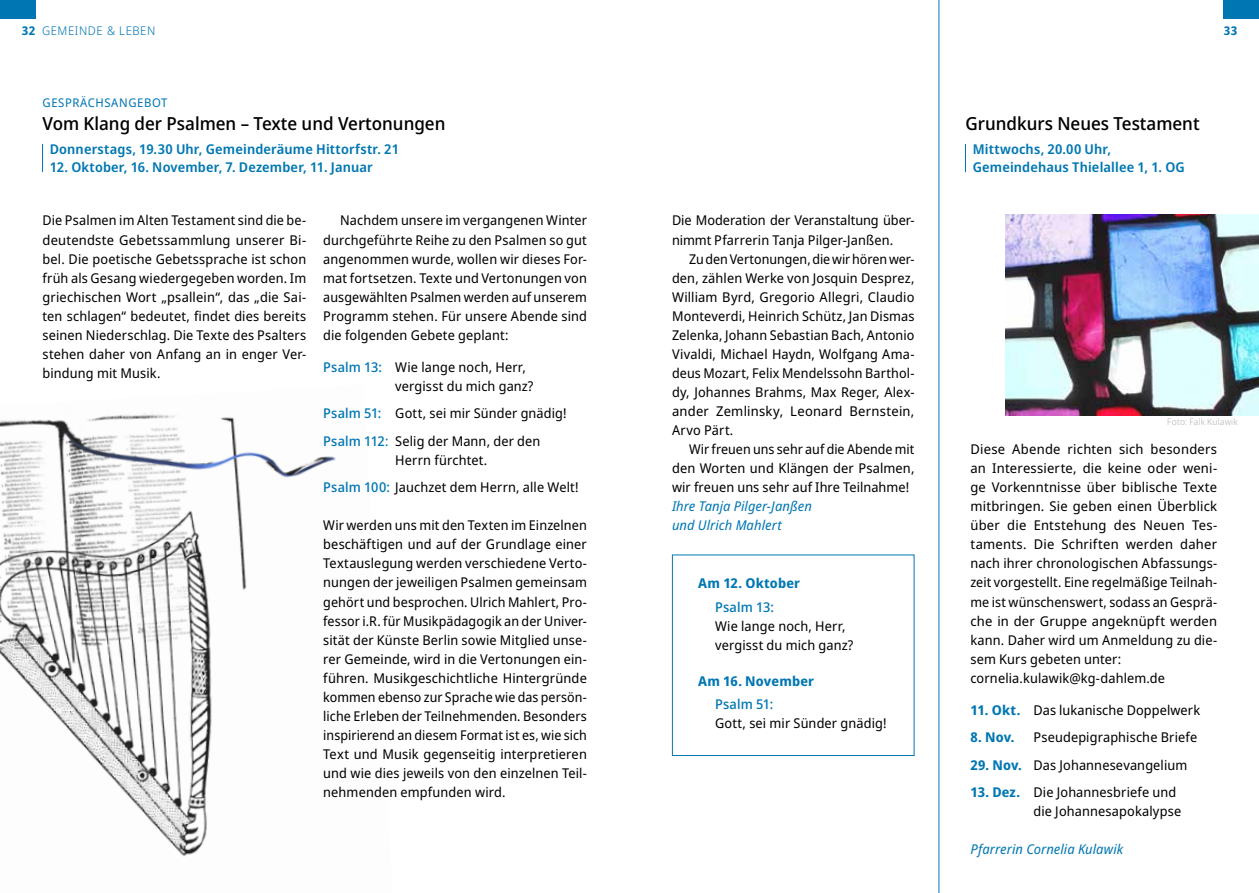
<style>
.page{position:relative;width:1259px;height:893px;background:#fff}
.page>*{position:absolute;margin:0;border:0;box-sizing:border-box;transform-origin:0 0}
.t1{font:500 18px "Noto Sans Display";color:#000}
.t2{font:13.5px/19px "Noto Sans Display";letter-spacing:.01em;color:#000}
.t3{font:600 13.5px/18px "Noto Sans Display";letter-spacing:.01em;color:#0077b3}
.t4{font:italic 13.5px/19px "Noto Sans Display";letter-spacing:.01em;color:#0077b3}
.t5{font:700 13.5px "Noto Sans Display";letter-spacing:.015em;color:#0077b3}
.t6{font:500 13.5px "Noto Sans Display";letter-spacing:.01em;color:#0077b3}
.t7{font:12px "Noto Sans Display";letter-spacing:.05em;color:#0077b3}
.t8{font:300 12px "Noto Sans Display";letter-spacing:.05em;color:#0077b3}
.t9{font:700 12px "Noto Sans Display";color:#0077b3}
.t10{font:300 9px "Noto Sans Display";letter-spacing:.02em;color:#b1b2b3}
.s1{font-weight:500;color:#0077b3}
.s2{color:#0077b3}
.s3{font-weight:700;color:#0077b3}
</style>
<div class="page">
<div style="left:0;top:0;width:35px;height:19px;background:#0077b3"></div>
<div style="left:1223px;top:0;width:36px;height:19px;background:#0077b3"></div>
<img style="left:0;top:414px;width:336px;height:443px">
<svg style="left:42px;top:144px;width:1px;height:28px"></svg>
<div style="left:672px;top:555px;width:242px;height:201px;border:1px solid #0077b3"></div>
<svg style="left:965px;top:144px;width:1px;height:28px"></svg>
<img style="left:1005px;top:215px;width:254px;height:201px">
<hr style="left:938px;top:0;width:1px;height:893px;background:#0077b3">
<p class="t9" style="left:22px;top:22px;width:15px">32</p>
<p class="t9" style="left:1223px;top:22px;width:15px">33</p>
<p class="t8" style="left:42px;top:22px;width:115px">GEMEINDE &amp; LEBEN</p>
<p class="t7" style="left:43px;top:94px;width:126px">GESPRÄCHSANGEBOT</p>
<h1 class="t1" style="left:43px;top:110px;width:404px">Vom Klang der Psalmen – Texte und Vertonungen</h1>
<p class="t3" style="left:50px;top:140px;width:351px">Donnerstags, 19.30 Uhr, Gemeinderäume Hittorfstr. 21</p>
<p class="t3" style="left:50px;top:158px;width:324px">12. Oktober, 16. November, 7. Dezember, 11. Januar</p>
<p class="t2" style="left:43px;top:211px;width:265px;text-align:justify">Die Psalmen im Alten Testament sind die be&shy;deutendste Gebetssammlung unserer Bi&shy;bel. Die poetische Gebetssprache ist schon früh als Gesang wiedergegeben worden. Im griechischen Wort „psallein“, das „die Sai&shy;ten schlagen“ bedeutet, findet dies bereits seinen Niederschlag. Die Texte des Psalters stehen daher von Anfang an in enger Ver&shy;bindung mit Musik.</p>
<p class="t2" style="left:323px;top:211px;width:265px;text-align:justify;text-indent:17px">Nachdem unsere im vergangenen Winter durchgeführte Reihe zu den Psalmen so gut angenommen wurde, wollen wir dieses For&shy;mat fortsetzen. Texte und Vertonungen von ausgewählten Psalmen werden auf unserem Programm stehen. Für unsere Abende sind die folgenden Gebete geplant:</p>
<p class="t2" style="left:395px;top:357px;width:140px;text-indent:-72px"><span class="s1">Psalm 13:</span> Wie lange noch, Herr, vergisst du mich ganz?</p>
<p class="t2" style="left:323px;top:400px;width:245px;line-height:27.6px"><span class="s1">Psalm 51:</span> Gott, sei mir Sünder gnädig!<br><span class="s1">Psalm 112</span><span class="s2">:</span> Selig der Mann, der den</p>
<p class="t2" style="left:323px;top:446px;width:257px;line-height:27.6px;text-indent:72px">Herrn fürchtet.<br><span class="s1">Psalm 100:</span> Jauchzet dem Herrn, alle Welt!</p>
<p class="t2" style="left:323px;top:516px;width:265px;text-align:justify">Wir werden uns mit den Texten im Einzelnen beschäftigen und auf der Grundlage einer Textauslegung werden verschiedene Verto&shy;nungen der jeweiligen Psalmen gemeinsam gehört und besprochen. Ulrich Mahlert, Pro&shy;fessor i.R. für Musikpädagogik an der Univer&shy;sität der Künste Berlin sowie Mitglied unse&shy;rer Gemeinde, wird in die Vertonungen ein&shy;führen. Musikgeschichtliche Hintergründe kommen ebenso zur Sprache wie das persön&shy;liche Erleben der Teilnehmenden. Besonders inspirierend an diesem Format ist es, wie sich Text und Musik gegenseitig interpretieren und wie dies jeweils von den einzelnen Teil&shy;nehmenden empfunden wird.</p>
<p class="t2" style="left:672px;top:211px;width:244px">Die Moderation der Veranstaltung über&shy;nimmt Pfarrerin Tanja Pilger-Janßen.</p>
<p class="t2" style="left:672px;top:249px;width:244px;text-align:justify;text-indent:17px">Zu den Vertonungen, die wir hören wer&shy;den, zählen Werke von Josquin Desprez, William Byrd, Gregorio Allegri, Claudio Monteverdi, Heinrich Schütz, Jan Dismas Zelenka, Johann Sebastian Bach, Antonio Vivaldi, Michael Haydn, Wolfgang Ama&shy;deus Mozart, Felix Mendelssohn Barthol&shy;dy, Johannes Brahms, Max Reger, Alex&shy;ander Zemlinsky, Leonard Bernstein, Arvo Pärt.</p>
<p class="t2" style="left:672px;top:440px;width:244px;text-align:justify;text-indent:17px">Wir freuen uns sehr auf die Abende mit den Worten und Klängen der Psalmen, wir freuen uns sehr auf Ihre Teilnahme!</p>
<p class="t4" style="left:672px;top:497px;width:141px">Ihre Tanja Pilger-Janßen und Ulrich Mahlert</p>
<p class="t5" style="left:698px;top:574px;width:103px">Am 12. Oktober</p>
<p class="t6" style="left:715px;top:597px;width:60px">Psalm 13:</p>
<p class="t2" style="left:715px;top:617px;width:140px">Wie lange noch, Herr, vergisst du mich ganz?</p>
<p class="t5" style="left:698px;top:671px;width:117px">Am 16. November</p>
<p class="t6" style="left:715px;top:695px;width:60px">Psalm 51:</p>
<p class="t2" style="left:715px;top:714px;width:173px">Gott, sei mir Sünder gnädig!</p>
<h1 class="t1" style="left:965px;top:110px;width:236px">Grundkurs Neues Testament</h1>
<p class="t3" style="left:972px;top:141px;width:214px">Mittwochs, 20.00 Uhr,<br>Gemeindehaus Thielallee 1, 1. OG</p>
<p class="t10" style="left:1167px;top:416px;width:72px">Foto: Falk Kulawik</p>
<p class="t2" style="left:970px;top:440px;width:248px">Diese Abende richten sich besonders an Interessierte, die keine oder weni&shy;ge Vorkenntnisse über biblische Texte mitbringen. Sie geben einen Überblick über die Entstehung des Neuen Tes&shy;taments. Die Schriften werden daher nach ihrer chronologischen Abfassungs&shy;zeit vorgestellt. Eine regelmäßige Teilnah&shy;me ist wünschenswert, sodass an Gesprä&shy;che in der Gruppe angeknüpft werden kann. Daher wird um Anmeldung zu die&shy;sem Kurs gebeten unter: cornelia.kulawik@kg-dahlem.de</p>
<p class="t2" style="left:970px;top:700px;width:231px"><span class="s3">11. Okt.</span> Das lukanische Doppelwerk</p>
<p class="t5" style="left:970px;top:728px;width:46px">8. Nov.</p>
<p class="t2" style="left:1033px;top:728px;width:165px">Pseudepigraphische Briefe</p>
<p class="t2" style="left:970px;top:755px;width:218px"><span class="s3">29. Nov.</span> Das Johannesevangelium</p>
<p class="t2" style="left:1033px;top:783px;width:149px;text-indent:-63px"><span class="s3">13. Dez.</span> Die Johannesbriefe und die Johannesapokalypse</p>
<p class="t4" style="left:970px;top:840px;width:154px">Pfarrerin Cornelia Kulawik</p>
</div>
